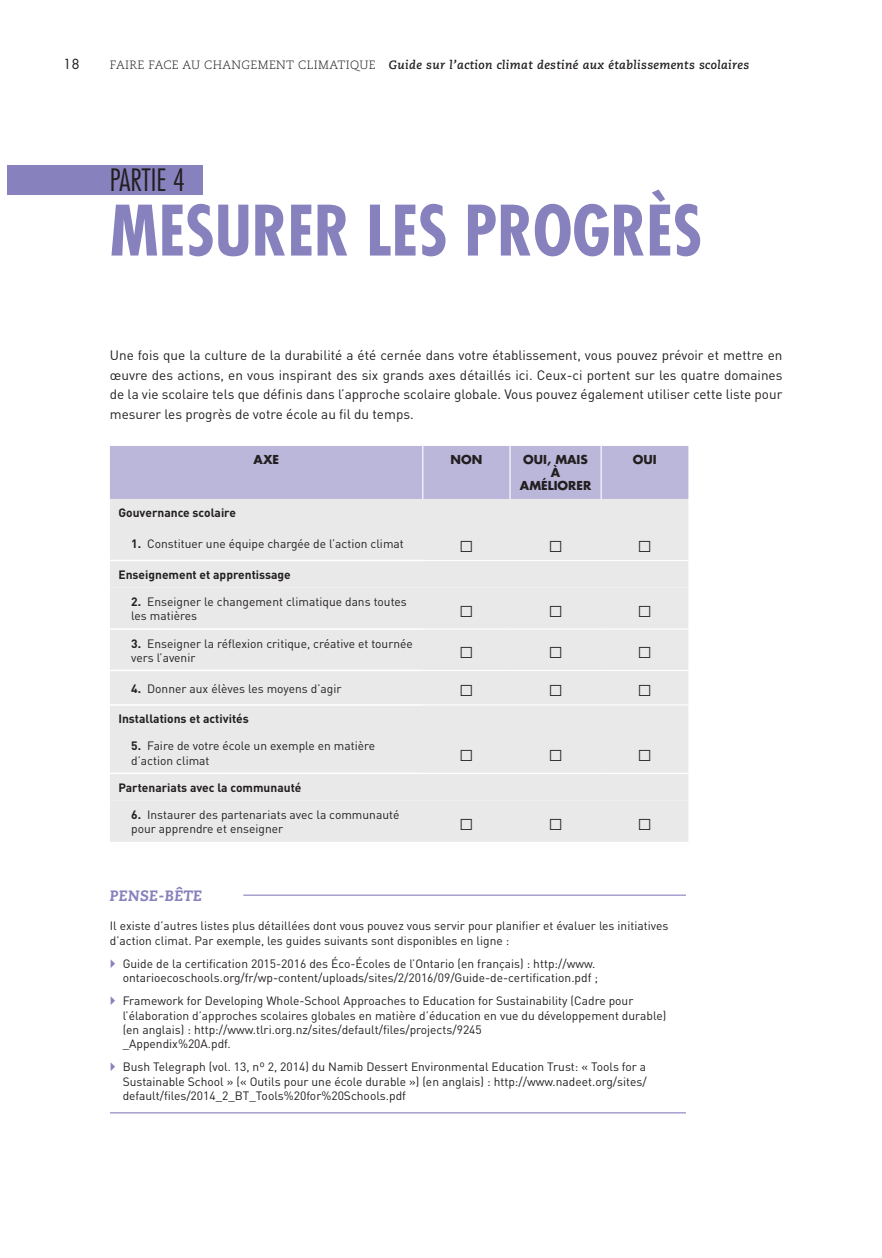
<style>
.page{position:relative;width:882px;height:1258px;background:#fff}
.page>*{position:absolute;margin:0;border:0;box-sizing:border-box;transform-origin:0 0}
.t1{font:700 condensed 67.5px "Futura LT";color:#8781bd}
.t2{font:300 condensed 30px "Futura LT";color:#231f20}
.t3{font:24px "Arial";color:#231f20}
.t4{font:15px "Caecilia Heavy Italic Os F";letter-spacing:.02em;color:#8781bd}
.t5{font:13.5px/19.5px "DIN";color:#231f20;text-align:justify}
.t6{font:13.5px "Futura Std";color:#231f20}
.t7{font:12px/14.4px "DIN";color:#231f20}
.t8{font:700 12px "DIN";color:#231f20}
.t9{font:12px "Caecilia Bold Italic Os F";letter-spacing:.03em;color:#231f20}
.t10{font:700 12px/13.2px "Futura LT";color:#231f20;text-align:center}
.s1{font-family:"Caecilia Light Os F"}
.s2{font-weight:700}
</style>
<div class="page">
<div style="left:7px;top:165px;width:195px;height:29px;background:#8781bd"></div>
<div style="left:110px;top:446px;width:578px;height:53px;background:#bbb7da"></div>
<div style="left:110px;top:499px;width:578px;height:27px;background:#e9e9e9"></div>
<div style="left:110px;top:526px;width:578px;height:315px;background:#e9e9e9"></div>
<hr style="left:110px;top:559px;width:312px;height:2px;background:#fff">
<hr style="left:110px;top:628px;width:312px;height:1px;background:#fff">
<hr style="left:110px;top:669px;width:312px;height:2px;background:#fff">
<hr style="left:110px;top:704px;width:312px;height:1px;background:#fff">
<hr style="left:110px;top:772px;width:312px;height:2px;background:#fff">
<hr style="left:422px;top:446px;width:1px;height:53px;background:#fff">
<hr style="left:509px;top:446px;width:1px;height:53px;background:#fff">
<hr style="left:600px;top:446px;width:1px;height:53px;background:#fff">
<hr style="left:422px;top:560px;width:88px;height:1px;background:#fff">
<hr style="left:510px;top:560px;width:90px;height:1px;background:#fff">
<hr style="left:600px;top:560px;width:88px;height:1px;background:#fff">
<hr style="left:422px;top:628px;width:88px;height:1px;background:#fff">
<hr style="left:510px;top:628px;width:90px;height:1px;background:#fff">
<hr style="left:600px;top:628px;width:88px;height:1px;background:#fff">
<hr style="left:422px;top:669px;width:88px;height:2px;background:#fff">
<hr style="left:510px;top:669px;width:90px;height:2px;background:#fff">
<hr style="left:600px;top:669px;width:88px;height:2px;background:#fff">
<hr style="left:422px;top:704px;width:88px;height:1px;background:#fff">
<hr style="left:510px;top:704px;width:90px;height:1px;background:#fff">
<hr style="left:600px;top:704px;width:88px;height:1px;background:#fff">
<hr style="left:422px;top:772px;width:88px;height:1px;background:#fff">
<hr style="left:510px;top:772px;width:90px;height:1px;background:#fff">
<hr style="left:600px;top:772px;width:88px;height:1px;background:#fff">
<hr style="left:110px;top:894px;width:575px;height:1px;background:#8781bd">
<hr style="left:110px;top:1112px;width:575px;height:1px;background:#8781bd">
<div style="left:110px;top:881px;width:133px;height:30px;background:#fff"></div>
<p class="t6" style="left:63px;top:55px;width:18px">18</p>
<p class="t9" style="left:110px;top:57px;width:640px"><span class="s1">FAIRE FACE AU CHANGEMENT CLIMATIQUE</span> Guide sur l’action climat destiné aux établissements scolaires</p>
<h2 class="t2" style="left:110px;top:162px;width:77px">PARTIE 4</h2>
<h1 class="t1" style="left:110px;top:189px;width:593px">MESURER LES PROGRÈS</h1>
<p class="t5" style="left:110px;top:345px;width:673px">Une fois que la culture de la durabilité a été cernée dans votre établissement, vous pouvez prévoir et mettre en œuvre des actions, en vous inspirant des six grands axes détaillés ici. Ceux-ci portent sur les quatre domaines de la vie scolaire tels que définis dans l’approche scolaire globale. Vous pouvez également utiliser cette liste pour mesurer les progrès de votre école au fil du temps.</p>
<p class="t10" style="left:253px;top:452px;width:27px">AXE</p>
<p class="t10" style="left:450px;top:452px;width:33px">NON</p>
<p class="t10" style="left:519px;top:452px;width:73px">OUI, MAIS<br>À<br>AMÉLIORER</p>
<p class="t10" style="left:632px;top:452px;width:25px">OUI</p>
<p class="t8" style="left:118px;top:505px;width:119px">Gouvernance scolaire</p>
<p class="t7" style="left:131px;top:536px;width:274px"><span class="s2">1.</span> Constituer une équipe chargée de l’action climat</p>
<h3 class="t3" style="left:459px;top:527px;width:16px">□</h3>
<h3 class="t3" style="left:548px;top:527px;width:16px">□</h3>
<h3 class="t3" style="left:637px;top:527px;width:16px">□</h3>
<p class="t8" style="left:118px;top:566px;width:174px">Enseignement et apprentissage</p>
<p class="t7" style="left:131px;top:594px;width:277px"><span class="s2">2.</span> Enseigner le changement climatique dans toutes les matières</p>
<h3 class="t3" style="left:459px;top:592px;width:16px">□</h3>
<h3 class="t3" style="left:548px;top:592px;width:16px">□</h3>
<h3 class="t3" style="left:637px;top:592px;width:16px">□</h3>
<p class="t7" style="left:131px;top:635px;width:283px"><span class="s2">3.</span> Enseigner la réflexion critique, créative et tournée vers l’avenir</p>
<h3 class="t3" style="left:459px;top:634px;width:16px">□</h3>
<h3 class="t3" style="left:548px;top:634px;width:16px">□</h3>
<h3 class="t3" style="left:637px;top:634px;width:16px">□</h3>
<p class="t7" style="left:131px;top:680px;width:211px"><span class="s2">4.</span> Donner aux élèves les moyens d’agir</p>
<h3 class="t3" style="left:459px;top:672px;width:16px">□</h3>
<h3 class="t3" style="left:548px;top:672px;width:16px">□</h3>
<h3 class="t3" style="left:637px;top:672px;width:16px">□</h3>
<p class="t8" style="left:118px;top:711px;width:132px">Installations et activités</p>
<p class="t7" style="left:131px;top:738px;width:245px"><span class="s2">5.</span> Faire de votre école un exemple en matière d’action climat</p>
<h3 class="t3" style="left:459px;top:737px;width:16px">□</h3>
<h3 class="t3" style="left:548px;top:737px;width:16px">□</h3>
<h3 class="t3" style="left:637px;top:737px;width:16px">□</h3>
<p class="t8" style="left:118px;top:779px;width:184px">Partenariats avec la communauté</p>
<p class="t7" style="left:131px;top:807px;width:269px"><span class="s2">6.</span> Instaurer des partenariats avec la communauté pour apprendre et enseigner</p>
<h3 class="t3" style="left:459px;top:805px;width:16px">□</h3>
<h3 class="t3" style="left:548px;top:805px;width:16px">□</h3>
<h3 class="t3" style="left:637px;top:805px;width:16px">□</h3>
<p class="t4" style="left:110px;top:887px;width:94px">PENSE-BÊTE</p>
<p class="t7" style="left:110px;top:918px;width:559px">Il existe d’autres listes plus détaillées dont vous pouvez vous servir pour planifier et évaluer les initiatives d’action climat. Par exemple, les guides suivants sont disponibles en ligne :</p>
<p class="t7" style="left:123px;top:955px;width:476px">Guide de la certification 2015-2016 des Éco-Écoles de l’Ontario (en français) : http://www. ontarioecoschools.org/fr/wp-content/uploads/sites/2/2016/09/Guide-de-certification.pdf ;</p>
<p class="t7" style="left:123px;top:993px;width:545px">Framework for Developing Whole-School Approaches to Education for Sustainability (Cadre pour l’élaboration d’approches scolaires globales en matière d’éducation en vue du développement durable) (en anglais) : http://www.tlri.org.nz/sites/default/files/projects/9245<br>_Appendix%20A.pdf.</p>
<p class="t7" style="left:123px;top:1059px;width:525px;text-align:justify">Bush Telegraph (vol. 13, nº 2, 2014) du Namib Dessert Environmental Education Trust: « Tools for a Sustainable School » (« Outils pour une école durable ») (en anglais) : http://www.nadeet.org/sites/ default/files/2014_2_BT_Tools%20for%20Schools.pdf</p>
</div>
